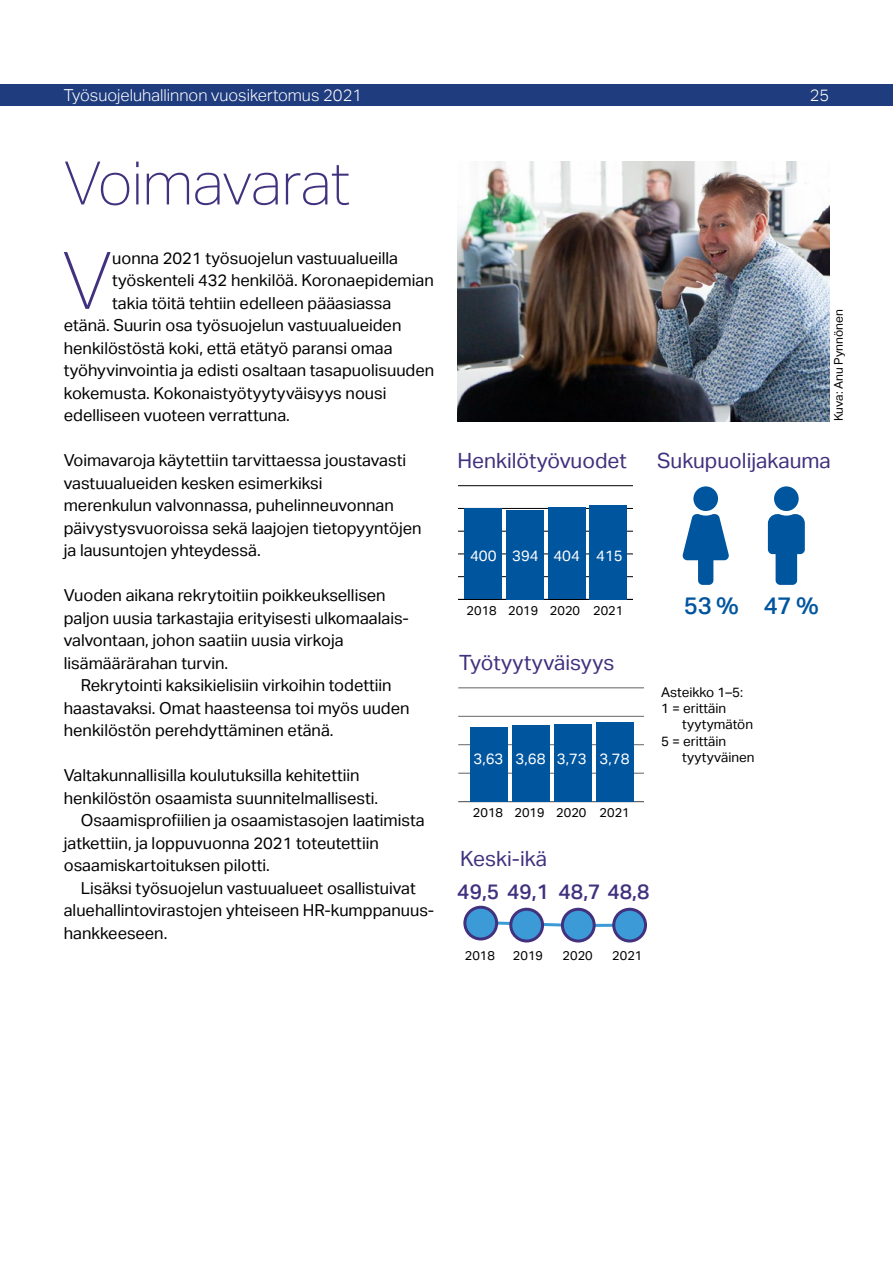
<style>
.page{position:relative;width:893px;height:1263px;background:#fff}
.page>*{position:absolute;margin:0;border:0;box-sizing:border-box;transform-origin:0 0}
.Aluleipis_anfangi{font:100 79.5px "Aktiv Grotesk";color:#41317e}
.Otsikko_32pt{font:100 60px "Aktiv Grotesk";letter-spacing:-.01em;color:#41317e}
.t1{font:500 24px "Aktiv Grotesk";color:#00559f}
.t2{font:21px "Aktiv Grotesk";color:#41317e}
.t3{font:500 21px "Aktiv Grotesk";color:#41317e}
.Alkuleipis_vali{font:16.5px/22.5px "Aktiv Grotesk";color:#000}
.Leipis{font:16.5px/22.5px "Aktiv Grotesk";color:#000}
.Aluleipis_anfangi-2{font:16.5px "Aktiv Grotesk";color:#000}
.t4{font:300 16.5px "Aktiv Grotesk";color:#fff}
.t5{font:15px "Aktiv Grotesk";color:#fff}
.t6{font:13.5px "Aktiv Grotesk";color:#000}
.t7{font:12.75px "Aktiv Grotesk";color:#000}
.t8{font:12px "Aktiv Grotesk";color:#000}
</style>
<div class="page">
<div style="left:0;top:84px;width:893px;height:22px;background:#1f3c7e"></div>
<svg style="left:497px;top:919px;width:65px;height:10px"></svg>
<hr style="left:579px;top:924px;width:50px;height:3px;background:#3c9bd6">
<div style="left:465px;top:907px;width:32px;height:32px;background:#3c9bd6;border-radius:50%"></div>
<div style="left:463px;top:906px;width:35px;height:34px;border:3px solid #41317e;border-radius:50%"></div>
<div style="left:511px;top:909px;width:32px;height:32px;background:#3c9bd6;border-radius:50%"></div>
<div style="left:509px;top:908px;width:35px;height:34px;border:3px solid #41317e;border-radius:50%"></div>
<div style="left:562px;top:909px;width:32px;height:32px;background:#3c9bd6;border-radius:50%"></div>
<div style="left:561px;top:908px;width:35px;height:34px;border:3px solid #41317e;border-radius:50%"></div>
<div style="left:614px;top:909px;width:31px;height:32px;background:#3c9bd6;border-radius:50%"></div>
<div style="left:612px;top:908px;width:35px;height:34px;border:3px solid #41317e;border-radius:50%"></div>
<hr style="left:459px;top:801px;width:198px;height:1px;background:#6d6e71">
<hr style="left:459px;top:773px;width:198px;height:1px;background:#6d6e71">
<hr style="left:459px;top:744px;width:198px;height:1px;background:#6d6e71">
<hr style="left:459px;top:716px;width:198px;height:1px;background:#6d6e71">
<hr style="left:459px;top:688px;width:198px;height:1px;background:#6d6e71">
<div style="left:596px;top:722px;width:38px;height:79px;background:#00559f"></div>
<div style="left:554px;top:724px;width:38px;height:77px;background:#00559f"></div>
<div style="left:512px;top:725px;width:38px;height:76px;background:#00559f"></div>
<div style="left:470px;top:727px;width:38px;height:74px;background:#00559f"></div>
<div style="left:644px;top:679px;width:36px;height:130px;background:#fff"></div>
<svg style="left:682px;top:486px;width:47px;height:99px"></svg>
<svg style="left:768px;top:486px;width:37px;height:99px"></svg>
<hr style="left:457px;top:599px;width:193px;height:1px;background:#000">
<hr style="left:457px;top:576px;width:193px;height:1px;background:#000">
<hr style="left:457px;top:554px;width:193px;height:1px;background:#000">
<hr style="left:457px;top:531px;width:193px;height:1px;background:#000">
<hr style="left:457px;top:508px;width:193px;height:1px;background:#000">
<hr style="left:457px;top:485px;width:193px;height:1px;background:#000">
<div style="left:589px;top:505px;width:38px;height:94px;background:#00559f"></div>
<div style="left:548px;top:507px;width:37px;height:92px;background:#00559f"></div>
<div style="left:506px;top:510px;width:37px;height:89px;background:#00559f"></div>
<div style="left:464px;top:508px;width:38px;height:91px;background:#00559f"></div>
<hr style="left:457px;top:477px;width:1px;height:130px;background:#fff">
<div style="left:633px;top:477px;width:40px;height:130px;background:#fff"></div>
<img style="left:457px;top:162px;width:372px;height:259px">
<p class="t4" style="left:64px;top:86px;width:300px">Työsuojeluhallinnon vuosikertomus 2021</p>
<p class="t4" style="left:810px;top:86px;width:21px">25</p>
<h2 class="Otsikko_32pt" style="left:64px;top:150px;width:288px">Voimavarat</h2>
<p class="Aluleipis_anfangi" style="left:62px;top:236px;width:52px">V</p>
<p class="Aluleipis_anfangi-2" style="left:112px;top:248px;width:287px">uonna 2021 työsuojelun vastuualueilla</p>
<p class="Aluleipis_anfangi-2" style="left:112px;top:271px;width:323px">työskenteli 432 henkilöä. Koronaepidemian</p>
<p class="Aluleipis_anfangi-2" style="left:112px;top:293px;width:281px">takia töitä tehtiin edelleen pääasiassa</p>
<p class="Aluleipis_anfangi-2" style="left:64px;top:316px;width:339px">etänä. Suurin osa työsuojelun vastuualueiden</p>
<p class="Aluleipis_anfangi-2" style="left:64px;top:338px;width:330px">henkilöstöstä koki, että etätyö paransi omaa</p>
<p class="Aluleipis_anfangi-2" style="left:64px;top:361px;width:372px">työhyvinvointia ja edisti osaltaan tasapuolisuuden</p>
<p class="Aluleipis_anfangi-2" style="left:64px;top:383px;width:324px">kokemusta. Kokonaistyötyytyväisyys nousi</p>
<p class="Aluleipis_anfangi-2" style="left:64px;top:406px;width:228px">edelliseen vuoteen verrattuna.</p>
<p class="Alkuleipis_vali" style="left:64px;top:449px;width:359px">Voimavaroja käytettiin tarvittaessa joustavasti vastuualueiden kesken esimerkiksi<br>merenkulun valvonnassa, puhelinneuvonnan päivystysvuoroissa sekä laajojen tietopyyntöjen ja lausuntojen yhteydessä.</p>
<p class="Alkuleipis_vali" style="left:64px;top:584px;width:345px">Vuoden aikana rekrytoitiin poikkeuksellisen paljon uusia tarkastajia erityisesti ulkomaalais&shy;valvontaan, johon saatiin uusia virkoja lisämäärärahan turvin.</p>
<p class="Leipis" style="left:64px;top:674px;width:347px;text-indent:17px">Rekrytointi kaksikielisiin virkoihin todettiin haastavaksi. Omat haasteensa toi myös uuden henkilöstön perehdyttäminen etänä.</p>
<p class="Alkuleipis_vali" style="left:64px;top:764px;width:316px">Valtakunnallisilla koulutuksilla kehitettiin henkilöstön osaamista suunnitelmallisesti.</p>
<p class="Leipis" style="left:64px;top:809px;width:362px;text-indent:17px">Osaamisprofiilien ja osaamistasojen laatimista jatkettiin, ja loppuvuonna 2021 toteutettiin osaamiskartoituksen pilotti.</p>
<p class="Leipis" style="left:64px;top:877px;width:370px;text-indent:17px">Lisäksi työsuojelun vastuualueet osallistuivat aluehallintovirastojen yhteiseen HR-kumppanuus&shy;hankkeeseen.</p>
<p class="t2" style="left:457px;top:448px;width:171px">Henkilötyövuodet</p>
<p class="t8" style="left:832px;top:421px;width:114px;rotate:-90deg">Kuva: Anu Pynnönen</p>
<p class="t2" style="left:657px;top:448px;width:175px">Sukupuolijakauma</p>
<p class="t5" style="left:470px;top:547px;width:111px">400 394 404</p>
<p class="t5" style="left:596px;top:547px;width:28px">415</p>
<p class="t7" style="left:467px;top:603px;width:115px">2018 2019 2020</p>
<p class="t1" style="left:684px;top:592px;width:136px">53 % 47 %</p>
<p class="t7" style="left:593px;top:603px;width:32px">2021</p>
<p class="t2" style="left:459px;top:651px;width:157px">Työtyytyväisyys</p>
<p class="t5" style="left:473px;top:750px;width:115px">3,63 3,68 3,73</p>
<p class="t5" style="left:600px;top:750px;width:31px">3,78</p>
<p class="t6" style="left:661px;top:684px;width:84px">Asteikko 1–5:</p>
<p class="t6" style="left:661px;top:701px;width:67px">1 = erittäin</p>
<p class="t6" style="left:682px;top:717px;width:72px">tyytymätön</p>
<p class="t6" style="left:661px;top:733px;width:67px">5 = erittäin</p>
<p class="t6" style="left:682px;top:749px;width:74px">tyytyväinen</p>
<p class="t7" style="left:473px;top:805px;width:115px">2018 2019 2020</p>
<p class="t2" style="left:460px;top:847px;width:88px">Keski-ikä</p>
<p class="t7" style="left:600px;top:805px;width:32px">2021</p>
<p class="t3" style="left:457px;top:879px;width:194px">49,5 49,1 48,7 48,8</p>
<p class="t7" style="left:465px;top:948px;width:32px">2018</p>
<p class="t7" style="left:513px;top:948px;width:32px">2019</p>
<p class="t7" style="left:563px;top:948px;width:32px">2020</p>
<p class="t7" style="left:612px;top:948px;width:32px">2021</p>
</div>
